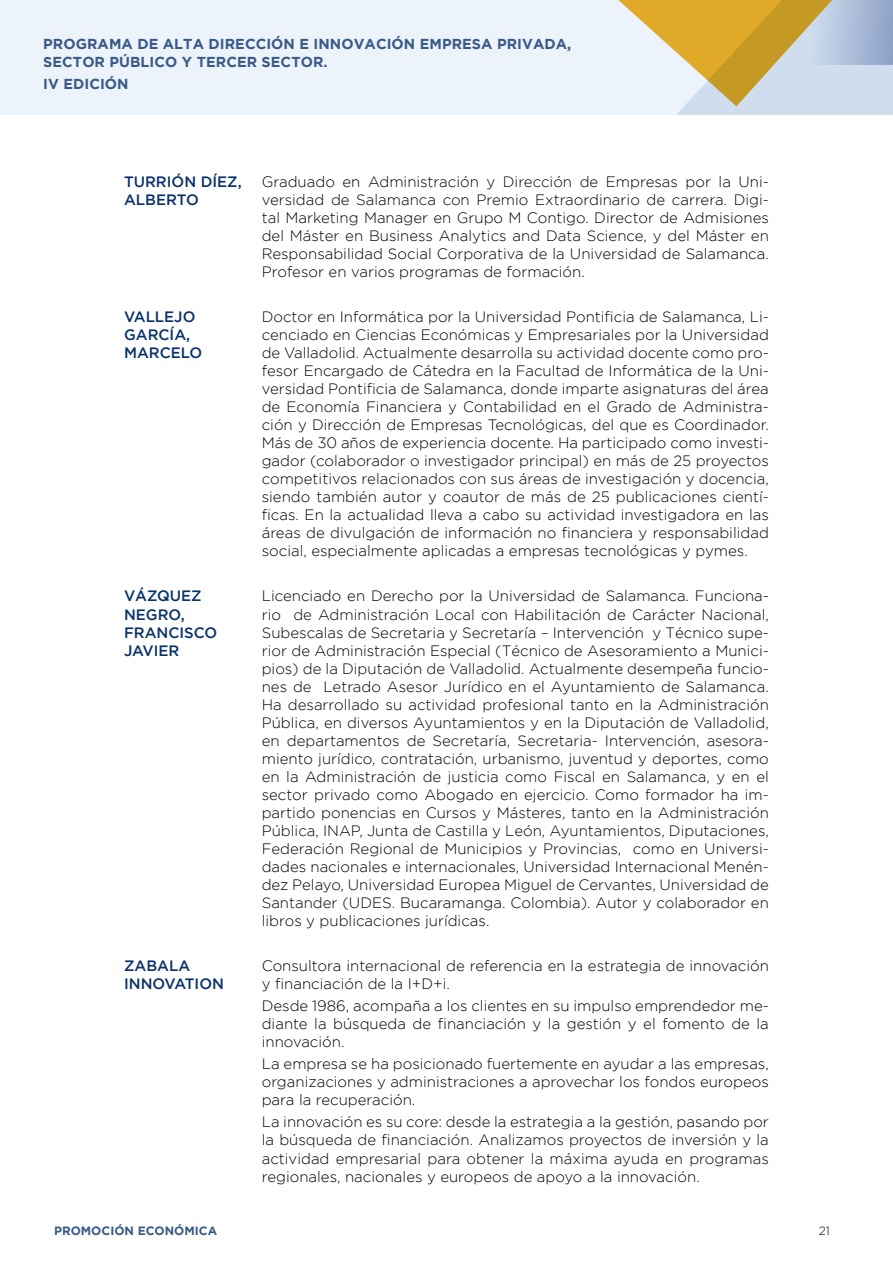
<style>
.page{position:relative;width:893px;height:1263px;background:#fff}
.page>*{position:absolute;margin:0;border:0;box-sizing:border-box;transform-origin:0 0}
.t1{font:300 15px/18px "Gotham";color:#000;text-align:justify}
.t2{font:500 15px/18px "Gotham";color:#083169}
.t3{font:700 14.4px/18px "Gotham";letter-spacing:.005em;color:#395a87}
.t4{font:700 12px "Gotham";color:#395a87}
.t5{font:300 12px "Gotham";color:#000}
</style>
<div class="page">
<div style="left:0;top:0;width:893px;height:115px;background:#edf3fb"></div>
<svg style="left:618px;top:0;width:275px;height:115px"></svg>
<p class="t3" style="left:43px;top:34px;width:530px">PROGRAMA DE ALTA DIRECCIÓN E INNOVACIÓN EMPRESA PRIVADA,<br>SECTOR PÚBLICO Y TERCER SECTOR.</p>
<p class="t3" style="left:43px;top:75px;width:87px">IV EDICIÓN</p>
<p class="t2" style="left:124px;top:172px;width:119px">TURRIÓN DÍEZ,<br>ALBERTO</p>
<p class="t1" style="left:262px;top:173px;width:509px">Graduado en Administración y Dirección de Empresas por la Uni&shy;versidad de Salamanca con Premio Extraordinario de carrera. Digi&shy;tal Marketing Manager en Grupo M Contigo. Director de Admisiones del Máster en Business Analytics and Data Science, y del Máster en Responsabilidad Social Corporativa de la Universidad de Salamanca.<br>Profesor en varios programas de formación.</p>
<p class="t2" style="left:124px;top:308px;width:80px">VALLEJO<br>GARCÍA,<br>MARCELO</p>
<p class="t1" style="left:262px;top:308px;width:509px">Doctor en Informática por la Universidad Pontificia de Salamanca, Li&shy;cenciado en Ciencias Económicas y Empresariales por la Universidad de Valladolid. Actualmente desarrolla su actividad docente como pro&shy;fesor Encargado de Cátedra en la Facultad de Informática de la Uni&shy;versidad Pontificia de Salamanca, donde imparte asignaturas del área de Economía Financiera y Contabilidad en el Grado de Administra&shy;ción y Dirección de Empresas Tecnológicas, del que es Coordinador.<br>Más de 30 años de experiencia docente. Ha participado como investi&shy;gador (colaborador o investigador principal) en más de 25 proyectos competitivos relacionados con sus áreas de investigación y docencia, siendo también autor y coautor de más de 25 publicaciones cientí&shy;ficas. En la actualidad lleva a cabo su actividad investigadora en las áreas de divulgación de información no financiera y responsabilidad social, especialmente aplicadas a empresas tecnológicas y pymes.</p>
<p class="t2" style="left:124px;top:587px;width:95px">VÁZQUEZ<br>NEGRO,<br>FRANCISCO<br>JAVIER</p>
<p class="t1" style="left:262px;top:587px;width:509px">Licenciado en Derecho por la Universidad de Salamanca. Funciona&shy;rio de Administración Local con Habilitación de Carácter Nacional, Subescalas de Secretaria y Secretaría – Intervención y Técnico supe&shy;rior de Administración Especial (Técnico de Asesoramiento a Munici&shy;pios) de la Diputación de Valladolid. Actualmente desempeña funcio&shy;nes de Letrado Asesor Jurídico en el Ayuntamiento de Salamanca.<br>Ha desarrollado su actividad profesional tanto en la Administración Pública, en diversos Ayuntamientos y en la Diputación de Valladolid, en departamentos de Secretaría, Secretaria- Intervención, asesora&shy;miento jurídico, contratación, urbanismo, juventud y deportes, como en la Administración de justicia como Fiscal en Salamanca, y en el sector privado como Abogado en ejercicio. Como formador ha im&shy;partido ponencias en Cursos y Másteres, tanto en la Administración Pública, INAP, Junta de Castilla y León, Ayuntamientos, Diputaciones, Federación Regional de Municipios y Provincias, como en Universi&shy;dades nacionales e internacionales, Universidad Internacional Menén&shy;dez Pelayo, Universidad Europea Miguel de Cervantes, Universidad de Santander (UDES. Bucaramanga. Colombia). Autor y colaborador en libros y publicaciones jurídicas.</p>
<p class="t2" style="left:124px;top:956px;width:101px">ZABALA<br>INNOVATION</p>
<p class="t1" style="left:262px;top:956px;width:509px">Consultora internacional de referencia en la estrategia de innovación y financiación de la I+D+i.</p>
<p class="t1" style="left:262px;top:996px;width:509px">Desde 1986, acompaña a los clientes en su impulso emprendedor me&shy;diante la búsqueda de financiación y la gestión y el fomento de la innovación.</p>
<p class="t1" style="left:262px;top:1055px;width:509px">La empresa se ha posicionado fuertemente en ayudar a las empresas, organizaciones y administraciones a aprovechar los fondos europeos para la recuperación.</p>
<p class="t1" style="left:262px;top:1113px;width:509px">La innovación es su core: desde la estrategia a la gestión, pasando por la búsqueda de financiación. Analizamos proyectos de inversión y la actividad empresarial para obtener la máxima ayuda en programas regionales, nacionales y europeos de apoyo a la innovación.</p>
<p class="t4" style="left:54px;top:1224px;width:165px">PROMOCIÓN ECONÓMICA</p>
<p class="t5" style="left:819px;top:1224px;width:13px">21</p>
</div>
